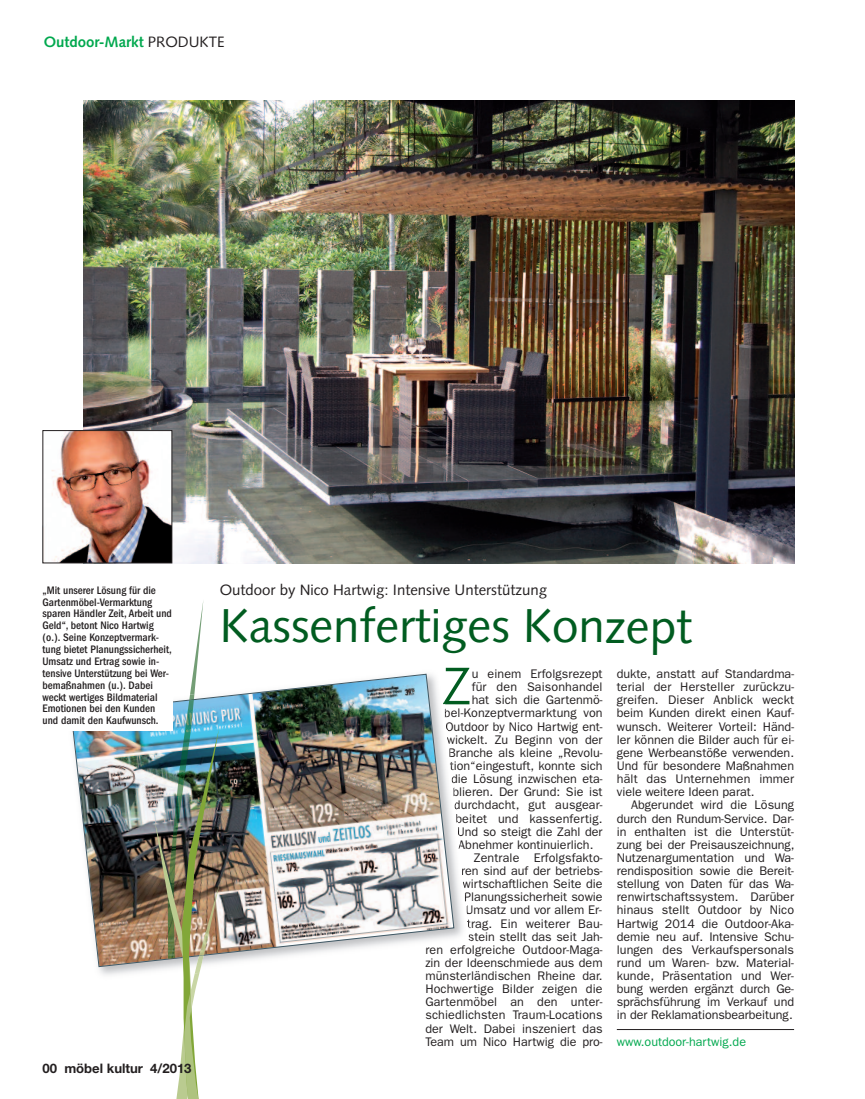
<style>
.page{position:relative;width:865px;height:1099px;background:#fff}
.page>*{position:absolute;margin:0;border:0;box-sizing:border-box;transform-origin:0 0}
.t1{font:53.75px "Neutraface Text";color:#015c20}
.t2{font:47.5px "Syntax LT";color:#015c20}
.t3{font:15px "Syntax LT";color:#231f20}
.t4{font:700 15px "Syntax LT";color:#00a84e}
.t5{font:700 13.12px "Helvetica Neue LT";color:#231f20}
.t6{font:12.5px/13.1px "Franklin Gothic LT";color:#231f20;text-align:justify}
.t7{font:12.5px "Franklin Gothic LT";color:#00a84e}
.t8{font:500 condensed 11.25px/11.9px "Franklin Gothic LT";color:#231f20}
.s1{font-weight:400;color:#231f20}
</style>
<div class="page">
<img style="left:98px;top:795px;width:373px;height:180px">
<svg style="left:454px;top:802px;width:7px;height:46px"></svg>
<svg style="left:462px;top:867px;width:9px;height:73px"></svg>
<img style="left:72px;top:673px;width:382px;height:294px">
<img style="left:84px;top:100px;width:710px;height:463px">
<img style="left:52px;top:432px;width:118px;height:129px">
<div style="left:43px;top:430px;width:129px;height:133px;border:1px solid #231f20"></div>
<div style="left:43px;top:586px;width:129px;height:144px;background:#fff"></div>
<svg style="left:189px;top:603px;width:14px;height:97px"></svg>
<img style="left:172px;top:700px;width:22px;height:29px">
<img style="left:219px;top:882px;width:1px;height:73px">
<img style="left:155px;top:729px;width:64px;height:369px">
<hr style="left:617px;top:1029px;width:177px;height:1px;background:#231f20">
<p class="t4" style="left:44px;top:36px;width:182px">Outdoor-Markt <span class="s1">PRODUKTE</span></p>
<p class="t8" style="left:43px;top:585px;width:131px">„Mit unserer Lösung für die<br>Gartenmöbel-Vermarktung sparen Händler Zeit, Arbeit und<br>Geld“, betont Nico Hartwig (o.). Seine Konzeptvermark&shy;tung bietet Planungssicherheit,<br>Umsatz und Ertrag sowie in&shy;tensive Unterstützung bei Wer&shy;bemaßnahmen (u.). Dabei weckt wertiges Bildmaterial<br>Emotionen bei den Kunden und damit den Kaufwunsch.</p>
<p class="t5" style="left:42px;top:1063px;width:151px">00 möbel kultur 4/2013</p>
<p class="t3" style="left:220px;top:583px;width:329px">Outdoor by Nico Hartwig: Intensive Unterstützung</p>
<h2 class="t2" style="left:220px;top:607px;width:473px">Kassenfertiges Konzept</h2>
<h1 class="t1" style="left:441px;top:654px;width:33px">Z</h1>
<p class="t6" style="left:472px;top:668px;width:132px">u einem Erfolgsrezept</p>
<p class="t6" style="left:472px;top:681px;width:132px">für den Saisonhandel</p>
<p class="t6" style="left:472px;top:694px;width:132px">hat sich die Gartenmö-</p>
<p class="t6" style="left:444px;top:707px;width:160px">bel-Konzeptvermarktung von</p>
<p class="t6" style="left:445px;top:720px;width:159px">Outdoor by Nico Hartwig ent-</p>
<p class="t6" style="left:447px;top:734px;width:157px">wickelt. Zu Beginn von der</p>
<p class="t6" style="left:448px;top:747px;width:156px">Branche als kleine „Revolu-</p>
<p class="t6" style="left:449px;top:760px;width:154px">tion“eingestuft, konnte sich</p>
<p class="t6" style="left:451px;top:773px;width:153px">die Lösung inzwischen eta-</p>
<p class="t6" style="left:452px;top:786px;width:152px">blieren. Der Grund: Sie ist</p>
<p class="t6" style="left:454px;top:799px;width:150px">durchdacht, gut ausgear-</p>
<p class="t6" style="left:455px;top:812px;width:149px">beitet und kassenfertig.</p>
<p class="t6" style="left:457px;top:825px;width:147px">Und so steigt die Zahl der</p>
<p class="t6" style="left:458px;top:839px;width:137px">Abnehmer kontinuierlich.</p>
<p class="t6" style="left:474px;top:852px;width:130px">Zentrale Erfolgsfakto-</p>
<p class="t6" style="left:461px;top:865px;width:143px">ren sind auf der betriebs-</p>
<p class="t6" style="left:462px;top:878px;width:142px">wirtschaftlichen Seite die</p>
<p class="t6" style="left:464px;top:891px;width:140px">Planungssicherheit sowie</p>
<p class="t6" style="left:465px;top:904px;width:138px">Umsatz und vor allem Er-</p>
<p class="t6" style="left:467px;top:917px;width:137px">trag. Ein weiterer Bau-</p>
<p class="t6" style="left:468px;top:930px;width:136px">stein stellt das seit Jah-</p>
<p class="t6" style="left:425px;top:944px;width:179px">ren erfolgreiche Outdoor-Maga-</p>
<p class="t6" style="left:425px;top:957px;width:179px">zin der Ideenschmiede aus dem</p>
<p class="t6" style="left:425px;top:970px;width:179px">münsterländischen Rheine dar.</p>
<p class="t6" style="left:425px;top:983px;width:179px">Hochwertige Bilder zeigen die</p>
<p class="t6" style="left:425px;top:996px;width:178px">Gartenmöbel an den unter-</p>
<p class="t6" style="left:425px;top:1009px;width:179px">schiedlichsten Traum-Locations</p>
<p class="t6" style="left:425px;top:1022px;width:179px">der Welt. Dabei inszeniert das</p>
<p class="t6" style="left:425px;top:1035px;width:179px">Team um Nico Hartwig die pro-</p>
<p class="t6" style="left:617px;top:668px;width:179px">dukte, anstatt auf Standardma&shy;terial der Hersteller zurückzu&shy;greifen. Dieser Anblick weckt beim Kunden direkt einen Kauf&shy;wunsch. Weiterer Vorteil: Händ&shy;ler können die Bilder auch für ei&shy;gene Werbeanstöße verwenden.<br>Und für besondere Maßnahmen hält das Unternehmen immer viele weitere Ideen parat.</p>
<p class="t6" style="left:617px;top:799px;width:179px;text-indent:14px">Abgerundet wird die Lösung durch den Rundum-Service. Dar&shy;in enthalten ist die Unterstüt&shy;zung bei der Preisauszeichnung, Nutzenargumentation und Wa&shy;rendisposition sowie die Bereit&shy;stellung von Daten für das Wa&shy;renwirtschaftssystem. Darüber hinaus stellt Outdoor by Nico Hartwig 2014 die Outdoor-Aka&shy;demie neu auf. Intensive Schu&shy;lungen des Verkaufspersonals rund um Waren- bzw. Material&shy;kunde, Präsentation und Wer&shy;bung werden ergänzt durch Ge&shy;sprächsführung im Verkauf und in der Reklamationsbearbeitung.</p>
<p class="t7" style="left:617px;top:1037px;width:131px">www.outdoor-hartwig.de</p>
</div>
